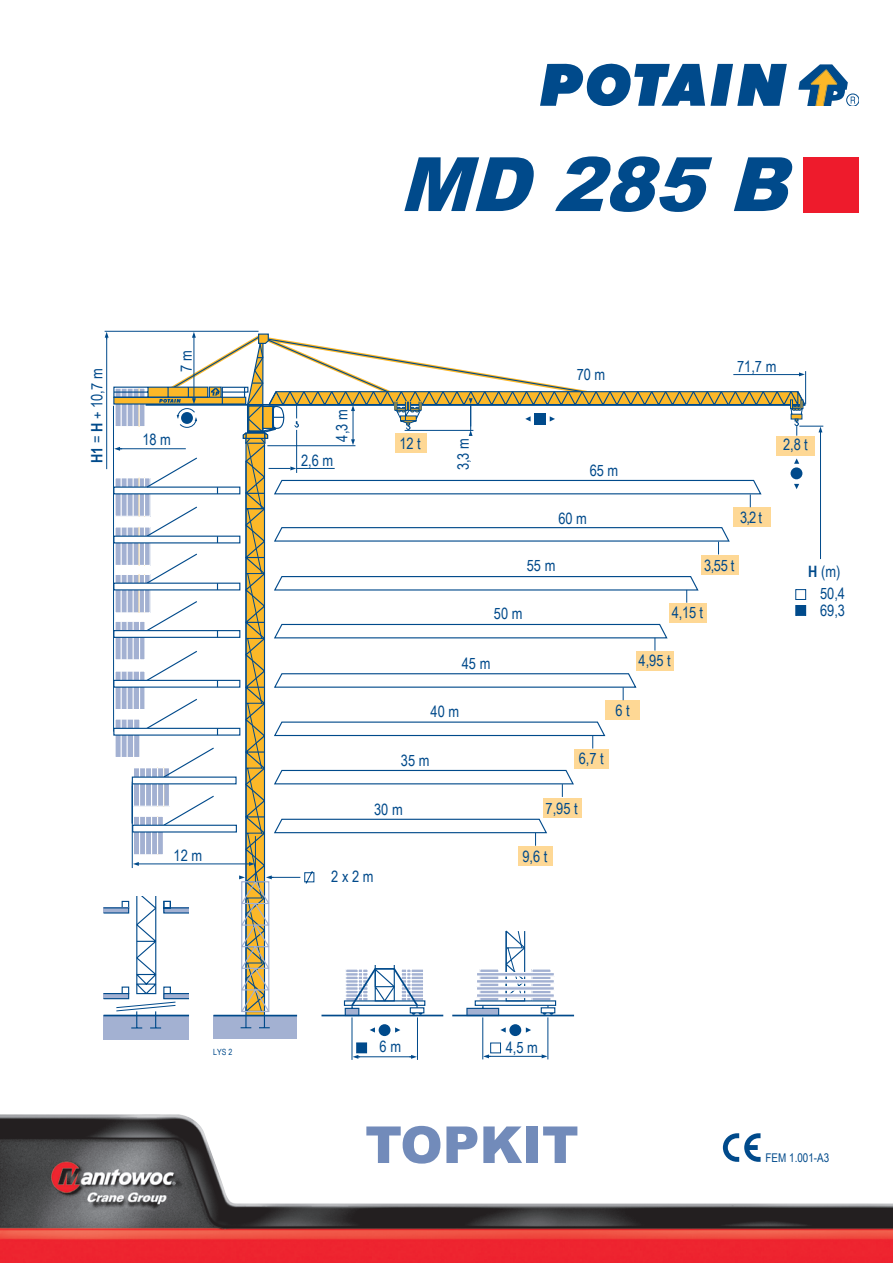
<style>
.page{position:relative;width:893px;height:1263px;background:#fff}
.page>*{position:absolute;margin:0;border:0;box-sizing:border-box;transform-origin:0 0}
.t1{font:italic 900 75px "Arial";color:#004a8b}
.t2{font:900 51px "Arial";color:#728bba}
.t3{font:15.6px/16.2px "Arial Narrow";color:#004a8b}
.t4{font:12px "Arial Narrow";color:#004a8b}
.t5{font:8.55px "Arial Narrow";color:#004a8b}
.s1{font-weight:700}
</style>
<div class="page">
<div style="left:213px;top:1015px;width:84px;height:24px;background:#a3b1d2"></div>
<hr style="left:352px;top:1017px;width:1px;height:43px;background:#004a8b">
<div style="left:379px;top:1024px;width:11px;height:12px;background:#004a8b;border-radius:50%"></div>
<hr style="left:417px;top:1017px;width:1px;height:43px;background:#004a8b">
<div style="left:509px;top:1024px;width:12px;height:12px;background:#004a8b;border-radius:50%"></div>
<hr style="left:547px;top:1017px;width:1px;height:42px;background:#004a8b">
<svg style="left:542px;top:1054px;width:5px;height:4px"></svg>
<hr style="left:482px;top:1017px;width:1px;height:42px;background:#004a8b">
<svg style="left:353px;top:1042px;width:148px;height:17px"></svg>
<hr style="left:488px;top:1056px;width:56px;height:1px;background:#004a8b">
<div style="left:104px;top:1015px;width:85px;height:24px;background:#a3b1d2"></div>
<svg style="left:103px;top:331px;width:721px;height:702px"></svg>
<svg style="left:540px;top:64px;width:247px;height:42px"></svg>
<div style="left:846px;top:94px;width:13px;height:12px;border:1px solid #004a8b;border-radius:50%"></div>
<svg style="left:798px;top:64px;width:57px;height:42px"></svg>
<div style="left:804px;top:157px;width:55px;height:56px;background:#ee1b2c"></div>
<img style="left:0;top:1114px;width:893px;height:149px">
<svg style="left:723px;top:1133px;width:37px;height:29px"></svg>
<h1 class="t1" style="left:399px;top:130px;width:417px">MD 285B</h1>
<p class="t3" style="left:88px;top:463px;width:96px;rotate:-90deg"><span class="s1">H1</span> = <span class="s1">H</span> + 10,7 m</p>
<p class="t3" style="left:178px;top:372px;width:23px;rotate:-90deg">7 m</p>
<p class="t3" style="left:577px;top:366px;width:30px">70 m</p>
<p class="t3" style="left:737px;top:357px;width:41px">71,7 m</p>
<p class="t3" style="left:333px;top:442px;width:34px;rotate:-90deg">4,3 m</p>
<p class="t3" style="left:142px;top:431px;width:30px">18 m</p>
<p class="t3" style="left:455px;top:470px;width:34px;rotate:-90deg">3,3 m</p>
<p class="t3" style="left:399px;top:434px;width:23px">12 t</p>
<p class="t3" style="left:783px;top:436px;width:26px">2,8 t</p>
<p class="t3" style="left:301px;top:452px;width:34px">2,6 m</p>
<p class="t3" style="left:590px;top:461px;width:30px">65 m</p>
<p class="t3" style="left:174px;top:847px;width:30px">12 m</p>
<p class="t3" style="left:558px;top:510px;width:30px">60 m</p>
<p class="t3" style="left:740px;top:508px;width:23px">3,2 t</p>
<p class="t3" style="left:704px;top:557px;width:32px">3,55 t</p>
<p class="t3" style="left:527px;top:557px;width:30px">55 m</p>
<p class="t3" style="left:494px;top:604px;width:30px">50 m</p>
<p class="t3" style="left:672px;top:604px;width:33px">4,15 t</p>
<p class="t3" style="left:462px;top:655px;width:30px">45 m</p>
<p class="t3" style="left:638px;top:651px;width:34px">4,95 t</p>
<p class="t3" style="left:431px;top:703px;width:30px">40 m</p>
<p class="t3" style="left:615px;top:702px;width:16px">6 t</p>
<p class="t3" style="left:401px;top:752px;width:30px">35 m</p>
<p class="t3" style="left:579px;top:750px;width:27px">6,7 t</p>
<p class="t3" style="left:546px;top:799px;width:34px">7,95 t</p>
<p class="t3" style="left:374px;top:801px;width:30px">30 m</p>
<p class="t3" style="left:331px;top:867px;width:44px">2 x 2 m</p>
<p class="t3" style="left:522px;top:848px;width:27px">9,6 t</p>
<p class="t3" style="left:808px;top:563px;width:34px"><span class="s1">H</span> (m)</p>
<p class="t3" style="left:820px;top:585px;width:27px">50,4<br>69,3</p>
<p class="t5" style="left:213px;top:1046px;width:21px">LYS 2</p>
<p class="t3" style="left:380px;top:1038px;width:23px">6 m</p>
<p class="t3" style="left:506px;top:1039px;width:34px">4,5 m</p>
<h2 class="t2" style="left:365px;top:1108px;width:215px">TOPKIT</h2>
<p class="t4" style="left:765px;top:1148px;width:65px">FEM 1.001-A3</p>
</div>
